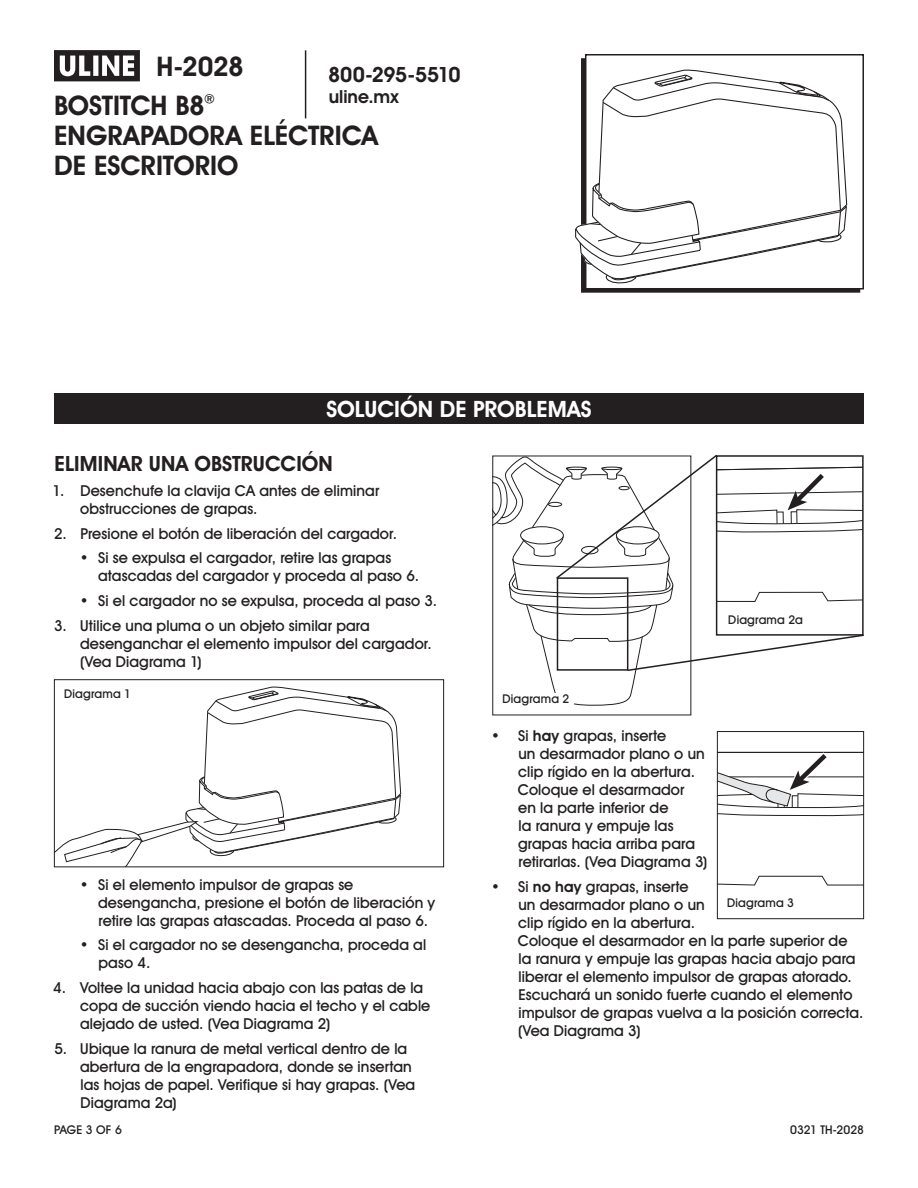
<style>
.page{position:relative;width:918px;height:1188px;background:#fff}
.page>*{position:absolute;margin:0;border:0;box-sizing:border-box;transform-origin:0 0}
.t1{font:700 27px/30px "Uline Two Knine";color:#231f20}
.Heading_Bar{font:700 22.5px "Uline Two Knine";letter-spacing:.005em;color:#fff}
._2_HEADING_STANDARD{font:700 21px "Uline Two Knine";color:#231f20}
._2_HEADING_STANDARD-2{font:700 21px "Uline Two Knine";letter-spacing:-.02em;color:#231f20}
.t2{font:700 18px "Uline Two Knine";color:#231f20}
.t3{font:15px/18px "Uline Two Knine";letter-spacing:.005em;color:#231f20}
.t4{font:12px "Uline Two Knine";letter-spacing:.015em;color:#231f20}
.s1{font-weight:700}
</style>
<div class="page">
<hr style="left:305px;top:50px;width:1px;height:68px;background:#231f20">
<svg style="left:54px;top:50px;width:86px;height:31px"></svg>
<div style="left:54px;top:394px;width:810px;height:30px;background:#231f20"></div>
<svg style="left:56px;top:686px;width:345px;height:179px"></svg>
<div style="left:54px;top:679px;width:390px;height:188px;border:1px solid #231f20"></div>
<div style="left:585px;top:54px;width:279px;height:235px;border:2px solid #231f20"></div>
<svg style="left:575px;top:69px;width:273px;height:218px"></svg>
<svg style="left:493px;top:455px;width:371px;height:251px"></svg>
<div style="left:501px;top:694px;width:73px;height:14px;background:#fff"></div>
<svg style="left:719px;top:751px;width:143px;height:135px"></svg>
<div style="left:717px;top:731px;width:147px;height:188px;border:1px solid #231f20"></div>
<h1 class="t1" style="left:157px;top:51px;width:89px">H-2028</h1>
<h3 class="_2_HEADING_STANDARD-2" style="left:328px;top:62px;width:134px">800-295-5510</h3>
<p class="t2" style="left:329px;top:86px;width:71px">uline.mx</p>
<h1 class="t1" style="left:54px;top:90px;width:326px">BOSTITCH B8<sup>®<br></sup>ENGRAPADORA ELÉCTRICA<br>DE ESCRITORIO</h1>
<p class="Heading_Bar" style="left:326px;top:396px;width:267px">SOLUCIÓN DE PROBLEMAS</p>
<h1 class="_2_HEADING_STANDARD" style="left:55px;top:451px;width:280px">ELIMINAR UNA OBSTRUCCIÓN</h1>
<p class="t3" style="left:80px;top:481px;width:301px;text-indent:-28px">1. Desenchufe la clavija CA antes de eliminar obstrucciones de grapas.</p>
<p class="t3" style="left:54px;top:524px;width:344px">2. Presione el botón de liberación del cargador.</p>
<p class="t3" style="left:98px;top:549px;width:322px;text-indent:-18px">• Si se expulsa el cargador, retire las grapas atascadas del cargador y proceda al paso 6.</p>
<p class="t3" style="left:80px;top:592px;width:359px">• Si el cargador no se expulsa, proceda al paso 3.</p>
<p class="t3" style="left:80px;top:616px;width:353px;text-indent:-26px">3. Utilice una pluma o un objeto similar para desenganchar el elemento impulsor del cargador. (Vea Diagrama 1)</p>
<p class="t4" style="left:64px;top:686px;width:68px">Diagrama 1</p>
<p class="t4" style="left:503px;top:691px;width:68px">Diagrama 2</p>
<p class="t4" style="left:728px;top:612px;width:76px">Diagrama 2a</p>
<p class="t3" style="left:98px;top:875px;width:339px;text-indent:-18px">• Si el elemento impulsor de grapas se desengancha, presione el botón de liberación y retire las grapas atascadas. Proceda al paso 6.</p>
<p class="t3" style="left:99px;top:936px;width:329px;text-indent:-19px">• Si el cargador no se desengancha, proceda al paso 4.</p>
<p class="t3" style="left:80px;top:979px;width:352px;text-indent:-27px">4. Voltee la unidad hacia abajo con las patas de la copa de succión viendo hacia el techo y el cable alejado de usted. (Vea Diagrama 2)</p>
<p class="t3" style="left:80px;top:1039px;width:337px;text-indent:-26px">5. Ubique la ranura de metal vertical dentro de la abertura de la engrapadora, donde se insertan las hojas de papel. Verifique si hay grapas. (Vea Diagrama 2a)</p>
<p class="t3" style="left:518px;top:726px;width:191px;text-indent:-27px">• Si <span class="s1">hay</span> grapas, inserte<br>un desarmador plano o un clip rígido en la abertura.<br>Coloque el desarmador<br>en la parte inferior de<br>la ranura y empuje las grapas hacia arriba para retirarlas. (Vea Diagrama 3)</p>
<p class="t3" style="left:518px;top:877px;width:347px;text-indent:-27px">• Si <span class="s1">no hay</span> grapas, inserte<br>un desarmador plano o un<br>clip rígido en la abertura.<br>Coloque el desarmador en la parte superior de la ranura y empuje las grapas hacia abajo para liberar el elemento impulsor de grapas atorado.<br>Escuchará un sonido fuerte cuando el elemento impulsor de grapas vuelva a la posición correcta. (Vea Diagrama 3)</p>
<p class="t4" style="left:727px;top:895px;width:68px">Diagrama 3</p>
<p class="t4" style="left:54px;top:1122px;width:69px">PAGE 3 OF 6</p>
<p class="t4" style="left:790px;top:1122px;width:75px">0321 TH-2028</p>
</div>
